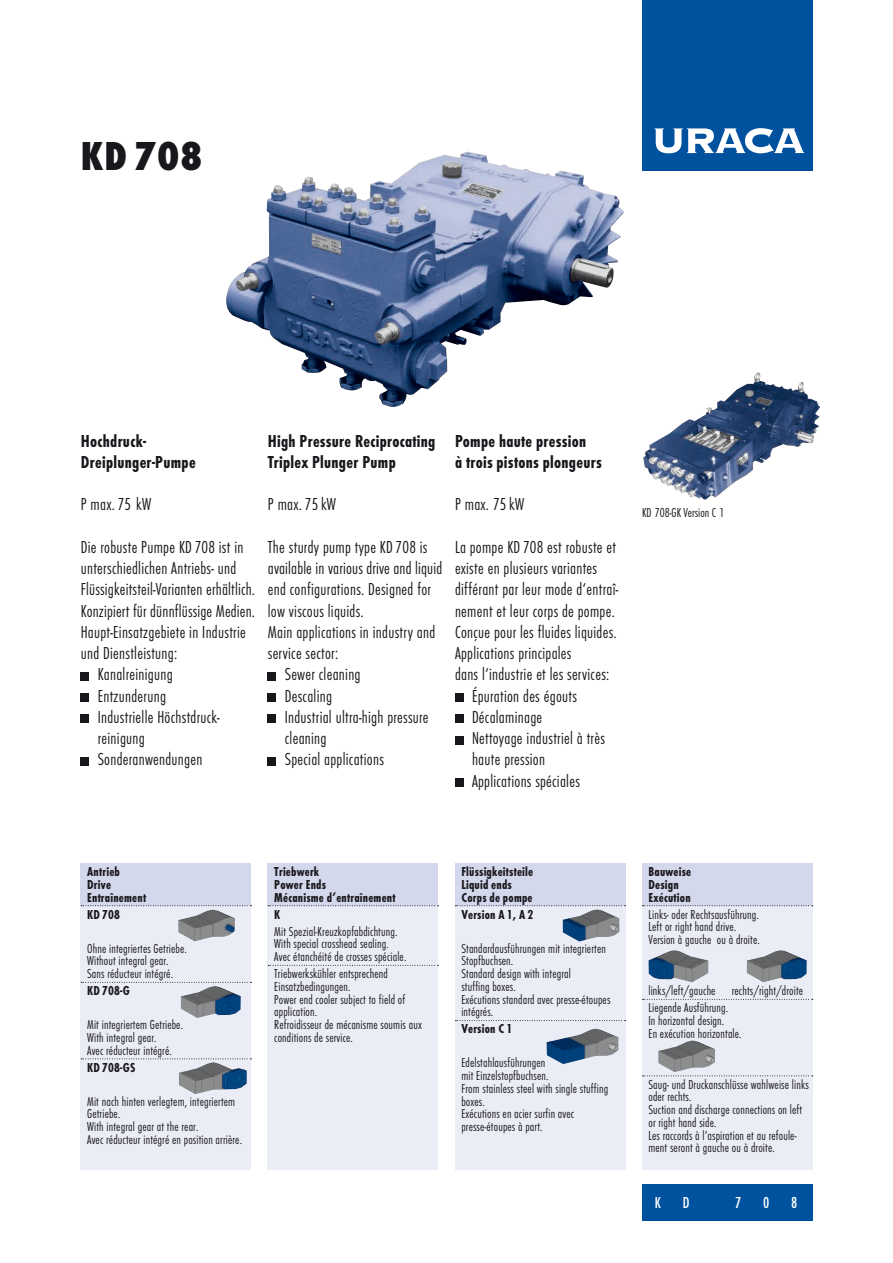
<style>
.page{position:relative;width:893px;height:1263px;background:#fff}
.page>*{position:absolute;margin:0;border:0;box-sizing:border-box;transform-origin:0 0}
.Headline_28p{font:800 condensed 42px "Futura T";color:#1a171c}
.Copy_12pt_franz{font:300 condensed 18px/21.3px "Futura T";letter-spacing:.015em;color:#1a171c}
.Copy_12pt_deutsch{font:300 condensed 18px/21.3px "Futura T";letter-spacing:.015em;color:#1a171c}
.Copy_12pt_engl{font:300 condensed 18px/21.3px "Futura T";letter-spacing:.015em;color:#1a171c}
.Copy_12pt_engl-2{font:700 condensed 18px/21.3px "Futura T";letter-spacing:.015em;color:#1a171c}
.Copy_12pt_franz-2{font:700 condensed 18px/21.3px "Futura T";letter-spacing:.015em;color:#1a171c}
.Copy_12pt_deutsch-2{font:700 condensed 18px "Futura T";letter-spacing:.015em;color:#1a171c}
.t1{font:500 condensed 16.5px "Futura T";color:#fff}
.Copy_9pt_deutsch{font:300 condensed 13.5px/12.8px "Futura T";letter-spacing:.01em;color:#1a171c}
.t2{font:700 condensed 13.5px/12.8px "Futura T";letter-spacing:.015em;color:#1a171c}
</style>
<div class="page">
<div style="left:642px;top:863px;width:170px;height:306px;background:#eaecf6"></div>
<div style="left:81px;top:863px;width:170px;height:306px;background:#eaecf6"></div>
<div style="left:268px;top:863px;width:170px;height:306px;background:#eaecf6"></div>
<img style="left:179px;top:1062px;width:68px;height:32px">
<img style="left:181px;top:986px;width:60px;height:32px">
<img style="left:178px;top:909px;width:57px;height:32px">
<div style="left:81px;top:672px;width:8px;height:8px;background:#1a171c"></div>
<div style="left:81px;top:693px;width:8px;height:9px;background:#1a171c"></div>
<div style="left:81px;top:715px;width:8px;height:8px;background:#1a171c"></div>
<div style="left:81px;top:757px;width:8px;height:8px;background:#1a171c"></div>
<div style="left:268px;top:672px;width:8px;height:8px;background:#1a171c"></div>
<div style="left:268px;top:693px;width:8px;height:9px;background:#1a171c"></div>
<div style="left:268px;top:715px;width:8px;height:8px;background:#1a171c"></div>
<div style="left:268px;top:757px;width:8px;height:8px;background:#1a171c"></div>
<div style="left:455px;top:693px;width:8px;height:9px;background:#1a171c"></div>
<div style="left:455px;top:715px;width:8px;height:8px;background:#1a171c"></div>
<div style="left:455px;top:736px;width:8px;height:8px;background:#1a171c"></div>
<div style="left:455px;top:779px;width:8px;height:8px;background:#1a171c"></div>
<div style="left:642px;top:1184px;width:170px;height:36px;background:#00519e"></div>
<div style="left:642px;top:0;width:170px;height:170px;background:#00519e"></div>
<svg style="left:654px;top:128px;width:150px;height:25px"></svg>
<div style="left:81px;top:863px;width:170px;height:43px;background:#d3d8ec"></div>
<div style="left:268px;top:863px;width:170px;height:43px;background:#d3d8ec"></div>
<svg style="left:81px;top:905px;width:170px;height:1px"></svg>
<svg style="left:268px;top:905px;width:171px;height:1px"></svg>
<svg style="left:81px;top:982px;width:170px;height:1px"></svg>
<svg style="left:268px;top:965px;width:171px;height:1px"></svg>
<svg style="left:81px;top:1058px;width:170px;height:1px"></svg>
<div style="left:642px;top:863px;width:170px;height:43px;background:#d3d8ec"></div>
<svg style="left:642px;top:905px;width:171px;height:1px"></svg>
<img style="left:649px;top:950px;width:59px;height:32px">
<img style="left:747px;top:950px;width:60px;height:32px">
<div style="left:455px;top:863px;width:170px;height:306px;background:#eaecf6"></div>
<img style="left:563px;top:909px;width:56px;height:32px">
<div style="left:455px;top:863px;width:170px;height:43px;background:#d3d8ec"></div>
<svg style="left:455px;top:905px;width:171px;height:1px"></svg>
<svg style="left:455px;top:1020px;width:171px;height:1px"></svg>
<svg style="left:642px;top:999px;width:171px;height:1px"></svg>
<img style="left:658px;top:1040px;width:57px;height:32px">
<svg style="left:642px;top:1075px;width:171px;height:1px"></svg>
<img style="left:546px;top:1028px;width:72px;height:36px">
<img style="left:226px;top:153px;width:398px;height:254px">
<img style="left:643px;top:373px;width:176px;height:127px">
<p class="Headline_28p" style="left:81px;top:132px;width:123px">KD 708</p>
<p class="Copy_12pt_deutsch-2" style="left:81px;top:430px;width:67px">Hochdruck-</p>
<p class="Copy_12pt_deutsch-2" style="left:81px;top:451px;width:116px">Dreiplunger-Pumpe</p>
<p class="Copy_12pt_deutsch" style="left:81px;top:493px;width:72px">P max.75 kW</p>
<p class="Copy_12pt_deutsch" style="left:81px;top:536px;width:176px">Die robuste Pumpe KD708 ist in unterschiedlichen Antriebs- und<br>Flüssigkeitsteil-Varianten erhältlich.</p>
<p class="Copy_12pt_deutsch" style="left:81px;top:600px;width:176px">Konzipiert für dünnflüssige Medien.</p>
<p class="Copy_12pt_deutsch" style="left:81px;top:621px;width:167px">Haupt-Einsatzgebiete in Industrie und Dienstleistung:</p>
<p class="Copy_12pt_deutsch" style="left:98px;top:663px;width:77px">Kanalreinigung</p>
<p class="Copy_12pt_deutsch" style="left:98px;top:685px;width:70px">Entzunderung</p>
<p class="Copy_12pt_deutsch" style="left:98px;top:706px;width:123px">Industrielle Höchstdruck&shy;reinigung</p>
<p class="Copy_12pt_deutsch" style="left:98px;top:748px;width:106px">Sonderanwendungen</p>
<p class="Copy_12pt_engl-2" style="left:268px;top:430px;width:169px">High Pressure Reciprocating<br>Triplex Plunger Pump</p>
<p class="Copy_12pt_engl" style="left:268px;top:493px;width:70px">P max.75kW</p>
<p class="Copy_12pt_engl" style="left:268px;top:536px;width:176px">The sturdy pump type KD708 is available in various drive and liquid end configurations. Designed for low viscous liquids.<br>Main applications in industry and service sector:</p>
<p class="Copy_12pt_engl" style="left:285px;top:663px;width:77px">Sewer cleaning</p>
<p class="Copy_12pt_engl" style="left:285px;top:685px;width:49px">Descaling</p>
<p class="Copy_12pt_engl" style="left:285px;top:706px;width:145px">Industrial ultra-high pressure cleaning</p>
<p class="Copy_12pt_engl" style="left:285px;top:748px;width:100px">Special applications</p>
<p class="Copy_12pt_franz-2" style="left:455px;top:430px;width:148px">Pompe haute pression<br>à trois pistons plongeurs</p>
<p class="Copy_12pt_franz" style="left:455px;top:493px;width:71px">P max. 75kW</p>
<p class="Copy_12pt_franz" style="left:455px;top:536px;width:165px">La pompe KD708 est robuste et existe en plusieurs variantes différant par leur mode d‘entraî&shy;nement et leur corps de pompe.<br>Conçue pour les fluides liquides.<br>Applications principales<br>dans l‘industrie et les services:</p>
<p class="Copy_12pt_franz" style="left:472px;top:685px;width:106px">Épuration des égouts</p>
<p class="Copy_12pt_franz" style="left:472px;top:706px;width:72px">Décalaminage</p>
<p class="Copy_12pt_franz" style="left:472px;top:727px;width:134px">Nettoyage industriel à très haute pression</p>
<p class="Copy_12pt_franz" style="left:472px;top:770px;width:109px">Applications spéciales</p>
<p class="Copy_9pt_deutsch" style="left:642px;top:505px;width:84px">KD 708-GK Version C 1</p>
<p class="t2" style="left:87px;top:865px;width:60px">Antrieb<br>Drive<br>Entraînement</p>
<p class="t2" style="left:87px;top:907px;width:34px">KD 708</p>
<p class="Copy_9pt_deutsch" style="left:87px;top:941px;width:101px">Ohne integriertes Getriebe.<br>Without integral gear.<br>Sans réducteur intégré.</p>
<p class="t2" style="left:87px;top:984px;width:44px">KD 708-G</p>
<p class="Copy_9pt_deutsch" style="left:87px;top:1018px;width:97px">Mit integriertem Getriebe.<br>With integral gear.<br>Avec réducteur intégré.</p>
<p class="t2" style="left:87px;top:1060px;width:50px">KD 708-GS</p>
<p class="Copy_9pt_deutsch" style="left:87px;top:1094px;width:156px">Mit nach hinten verlegtem, integriertem<br>Getriebe.<br>With integral gear at the rear.<br>Avec réducteur intégré en position arrière.</p>
<p class="t2" style="left:274px;top:865px;width:123px">Triebwerk<br>Power Ends<br>Mécanisme d’entraînement</p>
<p class="t2" style="left:274px;top:907px;width:8px">K</p>
<p class="Copy_9pt_deutsch" style="left:274px;top:924px;width:134px">Mit Spezial-Kreuzkopfabdichtung.<br>With special crosshead sealing.<br>Avec étanchéité de crosses spéciale.</p>
<p class="Copy_9pt_deutsch" style="left:274px;top:967px;width:149px">Triebwerkskühler entsprechend<br>Einsatzbedingungen.<br>Power end cooler subject to field of application.<br>Refroidisseur de mécanisme soumis aux conditions de service.</p>
<p class="t2" style="left:461px;top:865px;width:73px">Flüssigkeitsteile<br>Liquid ends<br>Corps de pompe</p>
<p class="t2" style="left:461px;top:907px;width:73px">Version A 1, A 2</p>
<p class="Copy_9pt_deutsch" style="left:461px;top:941px;width:150px">Standardausführungen mit integrierten<br>Stopfbuchsen.<br>Standard design with integral<br>stuffing boxes.<br>Exécutions standard avec presse-étoupes intégrés.</p>
<p class="t2" style="left:461px;top:1022px;width:52px">Version C 1</p>
<p class="Copy_9pt_deutsch" style="left:461px;top:1056px;width:148px">Edelstahlausführungen<br>mit Einzelstopfbuchsen.<br>From stainless steel with single stuffing boxes.<br>Exécutions en acier surfin avec presse-étoupes à part.</p>
<p class="t2" style="left:648px;top:865px;width:44px">Bauweise<br>Design<br>Exécution</p>
<p class="Copy_9pt_deutsch" style="left:648px;top:907px;width:112px">Links- oder Rechtsausführung.</p>
<p class="Copy_9pt_deutsch" style="left:648px;top:920px;width:113px">Left or right hand drive.<br>Version à gauche ou à droite.</p>
<p class="Copy_9pt_deutsch" style="left:648px;top:984px;width:156px">links/left/gauche rechts/right/droite</p>
<p class="Copy_9pt_deutsch" style="left:648px;top:1001px;width:81px">Liegende Ausführung.</p>
<p class="Copy_9pt_deutsch" style="left:648px;top:1014px;width:95px">In horizontal design.<br>En exécution horizontale.</p>
<p class="Copy_9pt_deutsch" style="left:648px;top:1077px;width:162px">Saug- und Druckanschlüsse wahlweise links oder rechts.<br>Suction and discharge connections on left or right hand side.<br>Les raccords à l’aspiration et au refoule&shy;ment seront à gauche ou à droite.</p>
<p class="t1" style="left:655px;top:1192px;width:8px">K</p>
<p class="t1" style="left:683px;top:1192px;width:8px">D</p>
<p class="t1" style="left:735px;top:1192px;width:8px">7</p>
<p class="t1" style="left:763px;top:1192px;width:8px">0</p>
<p class="t1" style="left:791px;top:1192px;width:8px">8</p>
</div>
